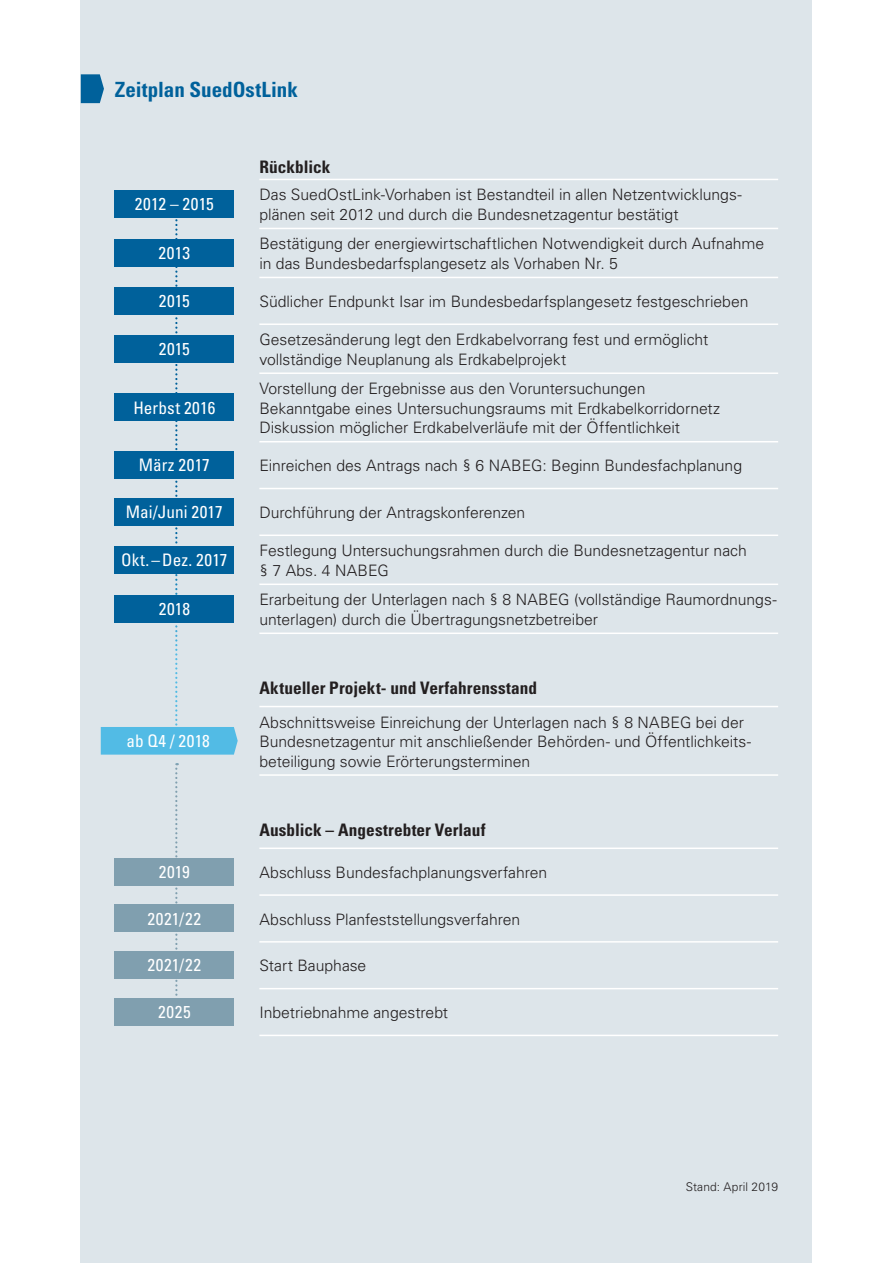
<style>
.page{position:relative;width:893px;height:1263px;background:#fff}
.page>*{position:absolute;margin:0;border:0;box-sizing:border-box;transform-origin:0 0}
.t1{font:700 condensed 21px "Univers LT";color:#00619b}
.t2{font:condensed 17.25px "Univers LT";letter-spacing:.015em;color:#fff}
.t3{font:700 condensed 17.25px "Univers LT";color:#231f20}
.t4{font:300 15.75px/19.5px "Univers LT";letter-spacing:-.005em;color:#231f20}
.t5{font:300 12px "Univers LT";letter-spacing:.01em;color:#231f20}
</style>
<div class="page">
<div style="left:81px;top:0;width:731px;height:1263px;background:#dde5ea"></div>
<svg style="left:175px;top:763px;width:3px;height:233px"></svg>
<svg style="left:81px;top:74px;width:23px;height:29px"></svg>
<hr style="left:259px;top:179px;width:519px;height:1px;background:#fff">
<hr style="left:259px;top:228px;width:519px;height:1px;background:#fff">
<hr style="left:259px;top:277px;width:519px;height:1px;background:#fff">
<hr style="left:259px;top:323px;width:519px;height:2px;background:#fff">
<hr style="left:259px;top:706px;width:519px;height:1px;background:#fff">
<hr style="left:259px;top:774px;width:519px;height:2px;background:#fff">
<hr style="left:259px;top:847px;width:519px;height:2px;background:#fff">
<hr style="left:259px;top:894px;width:519px;height:2px;background:#fff">
<hr style="left:259px;top:941px;width:519px;height:1px;background:#fff">
<hr style="left:259px;top:988px;width:519px;height:1px;background:#fff">
<hr style="left:259px;top:1035px;width:519px;height:1px;background:#fff">
<hr style="left:259px;top:372px;width:519px;height:2px;background:#fff">
<hr style="left:259px;top:441px;width:519px;height:1px;background:#fff">
<hr style="left:259px;top:488px;width:519px;height:1px;background:#fff">
<hr style="left:259px;top:534px;width:519px;height:2px;background:#fff">
<hr style="left:259px;top:583px;width:519px;height:2px;background:#fff">
<hr style="left:259px;top:632px;width:519px;height:2px;background:#fff">
<div style="left:115px;top:190px;width:119px;height:28px;background:#00619b"></div>
<svg style="left:101px;top:201px;width:137px;height:554px"></svg>
<div style="left:115px;top:858px;width:119px;height:27px;background:#809faf"></div>
<div style="left:115px;top:905px;width:119px;height:27px;background:#809faf"></div>
<div style="left:115px;top:951px;width:119px;height:28px;background:#809faf"></div>
<div style="left:115px;top:998px;width:119px;height:28px;background:#809faf"></div>
<h1 class="t1" style="left:115px;top:77px;width:185px">Zeitplan SuedOstLink</h1>
<p class="t3" style="left:259px;top:156px;width:72px">Rückblick</p>
<p class="t2" style="left:135px;top:193px;width:80px">2012 – 2015</p>
<p class="t4" style="left:259px;top:185px;width:484px">Das SuedOstLink-Vorhaben ist Bestandteil in allen Netzentwicklungs&shy;plänen seit 2012 und durch die Bundesnetzagentur bestätigt</p>
<p class="t2" style="left:159px;top:242px;width:33px">2013</p>
<p class="t4" style="left:259px;top:234px;width:506px">Bestätigung der energiewirtschaftlichen Notwendigkeit durch Aufnahme in das Bundesbedarfsplangesetz als Vorhaben Nr. 5</p>
<p class="t2" style="left:159px;top:290px;width:33px">2015</p>
<p class="t4" style="left:259px;top:292px;width:491px">Südlicher Endpunkt Isar im Bundesbedarfsplangesetz festgeschrieben</p>
<p class="t2" style="left:159px;top:338px;width:33px">2015</p>
<p class="t4" style="left:259px;top:330px;width:451px">Gesetzesänderung legt den Erdkabelvorrang fest und ermöglicht vollständige Neuplanung als Erdkabelprojekt</p>
<p class="t2" style="left:133px;top:397px;width:83px">Herbst 2016</p>
<p class="t4" style="left:259px;top:379px;width:462px">Vorstellung der Ergebnisse aus den Voruntersuchungen<br>Bekanntgabe eines Untersuchungsraums mit Erdkabelkorridornetz<br>Diskussion möglicher Erdkabelverläufe mit der Öffentlichkeit</p>
<p class="t2" style="left:139px;top:454px;width:72px">März 2017</p>
<p class="t4" style="left:259px;top:456px;width:484px">Einreichen des Antrags nach § 6 NABEG: Beginn Bundesfachplanung</p>
<p class="t2" style="left:126px;top:501px;width:98px">Mai/Juni 2017</p>
<p class="t4" style="left:259px;top:503px;width:267px">Durchführung der Antragskonferenzen</p>
<p class="t2" style="left:121px;top:549px;width:108px">Okt.–Dez. 2017</p>
<p class="t4" style="left:259px;top:541px;width:489px">Festlegung Untersuchungsrahmen durch die Bundesnetzagentur nach § 7 Abs. 4 NABEG</p>
<p class="t2" style="left:159px;top:598px;width:33px">2018</p>
<p class="t4" style="left:259px;top:590px;width:519px">Erarbeitung der Unterlagen nach § 8 NABEG (vollständige Raumordnungs&shy;unterlagen) durch die Übertragungsnetzbetreiber</p>
<p class="t2" style="left:127px;top:730px;width:85px">ab Q4 / 2018</p>
<p class="t3" style="left:259px;top:677px;width:279px">Aktueller Projekt- und Verfahrensstand</p>
<p class="t4" style="left:259px;top:712px;width:493px">Abschnittsweise Einreichung der Unterlagen nach § 8 NABEG bei der<br>Bundesnetzagentur mit anschließender Behörden- und Öffentlichkeits&shy;beteiligung sowie Erörterungsterminen</p>
<p class="t3" style="left:259px;top:819px;width:228px">Ausblick – Angestrebter Verlauf</p>
<p class="t2" style="left:159px;top:861px;width:33px">2019</p>
<p class="t4" style="left:259px;top:863px;width:289px">Abschluss Bundesfachplanungsverfahren</p>
<p class="t2" style="left:147px;top:908px;width:55px">2021/22</p>
<p class="t4" style="left:259px;top:909px;width:262px">Abschluss Planfeststellungsverfahren</p>
<p class="t2" style="left:147px;top:954px;width:55px">2021/22</p>
<p class="t4" style="left:259px;top:956px;width:109px">Start Bauphase</p>
<p class="t2" style="left:158px;top:1001px;width:34px">2025</p>
<p class="t4" style="left:259px;top:1003px;width:190px">Inbetriebnahme angestrebt</p>
<p class="t5" style="left:686px;top:1179px;width:94px">Stand: April 2019</p>
</div>
